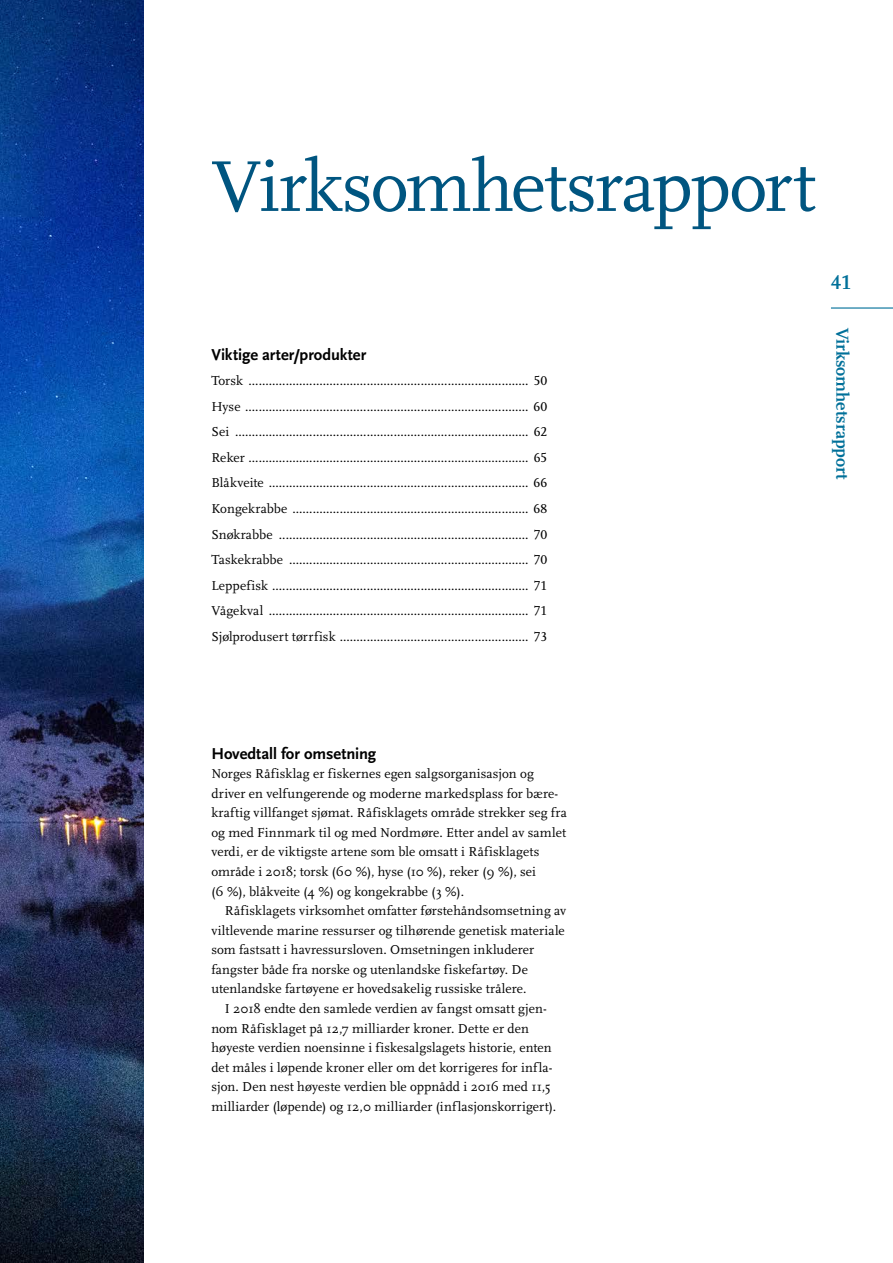
<style>
.page{position:relative;width:893px;height:1263px;background:#fff}
.page>*{position:absolute;margin:0;border:0;box-sizing:border-box;transform-origin:0 0}
.t1{font:75px "Scala";letter-spacing:-.03em;color:#005580}
.t2{font:700 21px "Scala LF";color:#007099}
.t3{font:700 18px "Scala LF";color:#007099}
.t4{font:700 16.5px "Scala Sans";letter-spacing:-.005em;color:#000}
.t5{font:13.5px/25.5px "Scala LF";letter-spacing:.005em;color:#000;text-align:justify}
.t6{font:13.5px/19.5px "Scala";letter-spacing:.005em;color:#000}
</style>
<div class="page">
<img style="left:0;top:0;width:143px;height:1263px">
<hr style="left:831px;top:307px;width:62px;height:2px;background:#007099">
<h1 class="t1" style="left:211px;top:146px;width:606px">Virksomhetsrapport</h1>
<p class="t4" style="left:211px;top:346px;width:156px">Viktige arter/produkter</p>
<p class="t5" style="left:211px;top:369px;width:337px">Torsk ................................................................................... 50<br>Hyse .................................................................................... 60<br>Sei ....................................................................................... 62<br>Reker ................................................................................... 65<br>Blåkveite ............................................................................. 66<br>Kongekrabbe ...................................................................... 68<br>Snøkrabbe .......................................................................... 70<br>Taskekrabbe ....................................................................... 70<br>Leppefisk ............................................................................ 71<br>Vågekval ............................................................................. 71<br>Sjølprodusert tørrfisk ........................................................ 73</p>
<h2 class="t2" style="left:831px;top:271px;width:22px">41</h2>
<h3 class="t3" style="left:852px;top:327px;width:153px;rotate:90deg">Virksomhetsrapport</h3>
<p class="t4" style="left:211px;top:744px;width:166px">Hovedtall for omsetning</p>
<p class="t6" style="left:211px;top:764px;width:357px">Norges Råfisklag er fiskernes egen salgsorganisasjon og driver en velfungerende og moderne markedsplass for bære&shy;kraftig villfanget sjømat. Råfisklagets område strekker seg fra og med Finnmark til og med Nordmøre. Etter andel av samlet verdi, er de viktigste artene som ble omsatt i Råfisklagets område i 2018; torsk (60 %), hyse (10 %), reker (9 %), sei<br>(6 %), blåkveite (4 %) og kongekrabbe (3 %).</p>
<p class="t6" style="left:211px;top:901px;width:356px;text-indent:14px">Råfisklagets virksomhet omfatter førstehåndsomsetning av viltlevende marine ressurser og tilhørende genetisk materiale som fastsatt i havressursloven. Omsetningen inkluderer fangster både fra norske og utenlandske fiskefartøy. De utenlandske fartøyene er hovedsakelig russiske trålere.</p>
<p class="t6" style="left:211px;top:999px;width:346px;text-indent:14px">I 2018 endte den samlede verdien av fangst omsatt gjen&shy;nom Råfisklaget på 12,7 milliarder kroner. Dette er den høyeste verdien noensinne i fiskesalgslagets historie, enten det måles i løpende kroner eller om det korrigeres for infla&shy;sjon. Den nest høyeste verdien ble oppnådd i 2016 med 11,5 milliarder (løpende) og 12,0 milliarder (inflasjonskorrigert).</p>
</div>
